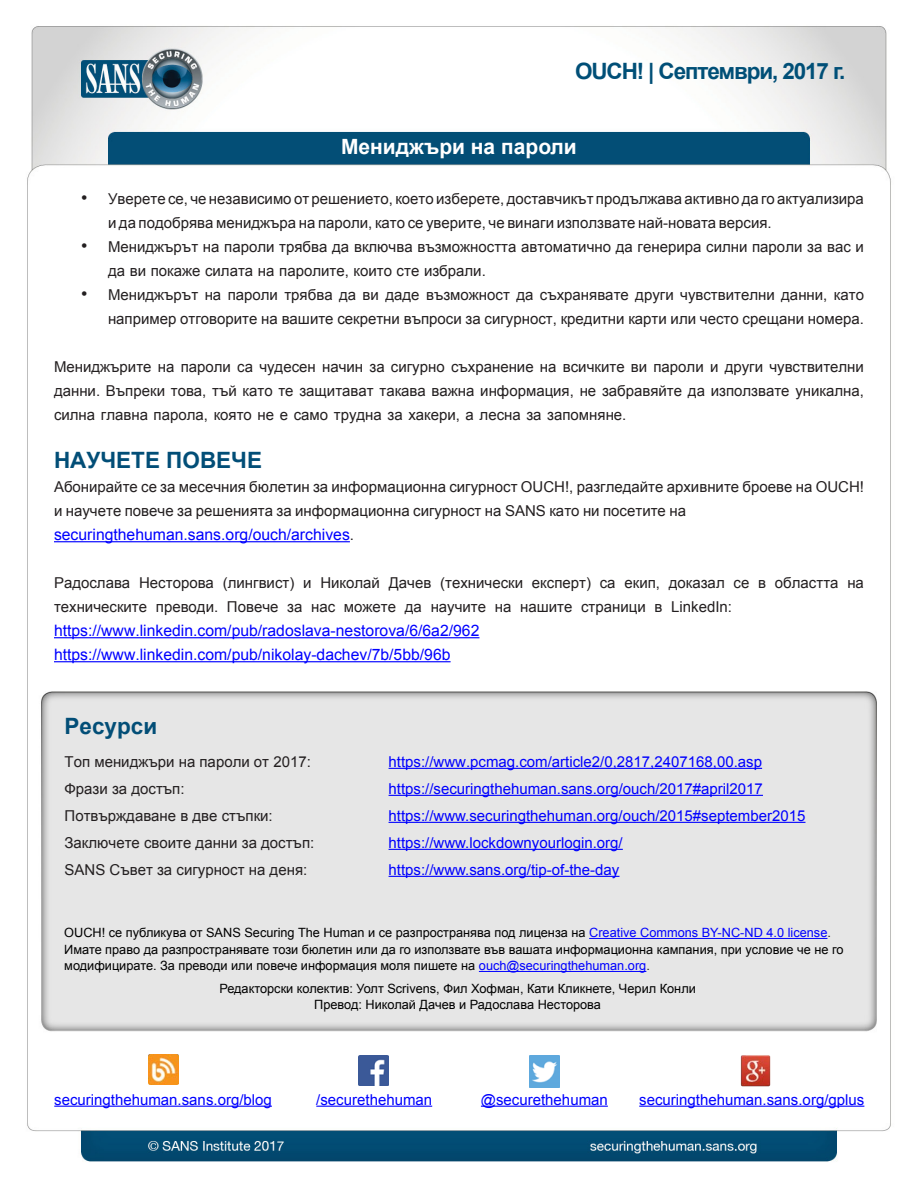
<style>
.page{position:relative;width:918px;height:1188px;background:#fff}
.page>*{position:absolute;margin:0;border:0;box-sizing:border-box;transform-origin:0 0}
.t1{font:700 22.5px "Arial";letter-spacing:-.05em;color:#004f77}
.MainText{font:700 22.5px "Arial";color:#024e77}
.t2{font:700 21px "Arial";color:#fff}
.t3{font:18px "Arial";color:#231f20}
.MainText-2{font:15.75px "Arial";color:#00f}
.MainText-3{font:15px/24px "Arial";color:#231f20;text-align:justify}
.MainText-4{font:15px "Arial";color:#00f}
.t4{font:12.75px/16.5px "Arial";color:#000}
.s1{font-size:15px;color:#231f20}
.s2{color:#00f}
.s3{color:#231f20}
</style>
<div class="page">
<img style="left:27px;top:26px;width:864px;height:1136px">
<hr style="left:54px;top:541px;width:296px;height:1px;background:#00f">
<hr style="left:54px;top:637px;width:425px;height:1px;background:#00f">
<hr style="left:54px;top:661px;width:397px;height:1px;background:#00f">
<hr style="left:589px;top:938px;width:238px;height:1px;background:#00f">
<hr style="left:479px;top:971px;width:167px;height:1px;background:#00f">
<hr style="left:389px;top:768px;width:373px;height:1px;background:#00f">
<hr style="left:389px;top:795px;width:374px;height:1px;background:#00f">
<hr style="left:389px;top:822px;width:416px;height:1px;background:#00f">
<hr style="left:389px;top:849px;width:234px;height:1px;background:#00f">
<hr style="left:389px;top:876px;width:230px;height:1px;background:#00f">
<img style="left:148px;top:1054px;width:30px;height:30px">
<hr style="left:54px;top:1106px;width:218px;height:1px;background:#00f">
<img style="left:359px;top:1055px;width:30px;height:30px">
<hr style="left:316px;top:1106px;width:116px;height:1px;background:#00f">
<img style="left:530px;top:1055px;width:30px;height:32px">
<hr style="left:481px;top:1106px;width:127px;height:1px;background:#00f">
<img style="left:741px;top:1054px;width:30px;height:32px">
<hr style="left:639px;top:1106px;width:225px;height:1px;background:#00f">
<h1 class="t1" style="left:575px;top:56px;width:272px">OUCH! | Септември, 2017 .г</h1>
<p class="t3" style="left:81px;top:186px;width:8px">•</p>
<p class="t3" style="left:81px;top:234px;width:8px">•</p>
<p class="t3" style="left:81px;top:282px;width:8px">•</p>
<h2 class="t2" style="left:341px;top:133px;width:237px">Мениджъри на пароли</h2>
<p class="MainText-3" style="left:108px;top:187px;width:757px">Уверете се, че независимо от решението, което изберете, доставчикът продължава активно да го актуализира</p>
<p class="MainText-3" style="left:108px;top:211px;width:665px">и да подобрява мениджъра на пароли, като се уверите, че винаги използвате най-новата версия.</p>
<p class="MainText-3" style="left:108px;top:235px;width:758px">Мениджърът на пароли трябва да включва възможността автоматично да генерира силни пароли за вас и</p>
<p class="MainText-3" style="left:108px;top:259px;width:379px">да ви покаже силата на паролите, които сте избрали.</p>
<p class="MainText-3" style="left:108px;top:283px;width:758px">Мениджърът на пароли трябва да ви даде възможност да съхранявате други чувствителни данни, като</p>
<p class="MainText-3" style="left:108px;top:307px;width:757px">например отговорите на вашите секретни въпроси за сигурност, кредитни карти или често срещани номера.</p>
<p class="MainText-3" style="left:54px;top:355px;width:811px">Мениджърите на пароли са чудесен начин за сигурно съхранение на всичките ви пароли и други чувствителни данни. Въпреки това, тъй като те защитават такава важна информация, не забравяйте да използвате уникална, силна главна парола, която не е само трудна за хакери а, лесна за запомняне.</p>
<p class="MainText" style="left:54px;top:445px;width:210px">НАУЧЕТЕ ПОВЕЧЕ</p>
<p class="MainText-3" style="left:54px;top:475px;width:812px">Абонирайте се за месечния бюлетин за информационна сигурност OUCH ,! разгледайте архивните броеве на OUCH! и научете повече за решенията за информационна сигурност на SANS като ни посетите на</p>
<p class="MainText-2" style="left:54px;top:524px;width:302px">securingthehuman.sans.org/ouch/archives<span class="s1">.</span></p>
<p class="MainText-3" style="left:847px;top:571px;width:18px">на</p>
<p class="MainText-3" style="left:775px;top:571px;width:65px">областта</p>
<p class="MainText-3" style="left:223px;top:571px;width:73px">(лингвист)</p>
<p class="MainText-3" style="left:440px;top:571px;width:84px">(технически</p>
<p class="MainText-3" style="left:532px;top:571px;width:61px">експерт)</p>
<p class="MainText-3" style="left:54px;top:571px;width:78px">Радослава</p>
<p class="MainText-3" style="left:139px;top:571px;width:76px">Несторова</p>
<p class="MainText-3" style="left:320px;top:571px;width:61px">Николай</p>
<p class="MainText-3" style="left:389px;top:571px;width:44px">Дачев</p>
<p class="MainText-3" style="left:600px;top:571px;width:17px">са</p>
<p class="MainText-3" style="left:624px;top:571px;width:37px">екип,</p>
<p class="MainText-3" style="left:669px;top:571px;width:57px">доказал</p>
<p class="MainText-3" style="left:734px;top:571px;width:17px">се</p>
<p class="MainText-3" style="left:303px;top:571px;width:10px">и</p>
<p class="MainText-3" style="left:758px;top:571px;width:9px">в</p>
<p class="MainText-3" style="left:227px;top:595px;width:53px">Повече</p>
<p class="MainText-3" style="left:54px;top:595px;width:95px">техническите</p>
<p class="MainText-2" style="left:54px;top:620px;width:427px">https://www.linkedin.com/pub/radoslava-nestorova/6/6a2/962</p>
<p class="MainText-2" style="left:54px;top:644px;width:398px">https://www.linkedin.com/pub/nikolay-dachev/7b/5bb/96b</p>
<p class="MainText-3" style="left:156px;top:595px;width:64px">преводи.</p>
<p class="MainText-3" style="left:287px;top:595px;width:17px">за</p>
<p class="MainText-3" style="left:311px;top:595px;width:26px">нас</p>
<p class="MainText-3" style="left:344px;top:595px;width:54px">можете</p>
<p class="MainText-3" style="left:405px;top:595px;width:19px">да</p>
<p class="MainText-3" style="left:431px;top:595px;width:57px">научите</p>
<p class="MainText-3" style="left:495px;top:595px;width:18px">на</p>
<p class="MainText-3" style="left:520px;top:595px;width:54px">нашите</p>
<p class="MainText-3" style="left:581px;top:595px;width:66px">страници</p>
<p class="MainText-3" style="left:655px;top:595px;width:9px">в</p>
<p class="MainText-3" style="left:671px;top:595px;width:62px">LinkedIn:</p>
<p class="MainText" style="left:65px;top:711px;width:94px">Ресурси</p>
<p class="MainText-3" style="left:65px;top:750px;width:248px">Топ мениджъри на пароли от 2017:</p>
<p class="MainText-4" style="left:389px;top:752px;width:375px">https://www.pcmag.com/article2/0,2817,2407168,00.asp</p>
<p class="MainText-3" style="left:65px;top:777px;width:122px">Фрази за достъп:</p>
<p class="MainText-4" style="left:389px;top:779px;width:376px">https://securingthehuman.sans.org/ouch/2017#april2017</p>
<p class="MainText-3" style="left:65px;top:804px;width:210px">Потвърждаване в две стъпки:</p>
<p class="MainText-4" style="left:389px;top:806px;width:418px">https://www.securingthehuman.org/ouch/2015#september2015</p>
<p class="MainText-3" style="left:65px;top:831px;width:251px">Заключете своите данни за достъп:</p>
<p class="MainText-4" style="left:389px;top:833px;width:236px">https://www.lockdownyourlogin.org/</p>
<p class="MainText-3" style="left:65px;top:858px;width:244px">SANS Съвет за сигурност на деня:</p>
<p class="MainText-4" style="left:389px;top:860px;width:232px">https://www.sans.org/tip-of-the-day</p>
<p class="t4" style="left:64px;top:925px;width:781px">OUCH! се публикува от SANS Securing The Human и се разпространява под лиценза на <span class="s2">Creative Commons BY-NC-ND 4.0 license</span><span class="s3">.<br></span>Имате право да разпространявате този бюлетин или да го използвате във вашата информационна кампания, при условие че не го модифицирате. За преводи или повече информация моля пишете на <span class="s2">ouch@securingthehuman.org</span><span class="s3">.</span></p>
<p class="t4" style="left:219px;top:980px;width:478px">Редакторски колектив: Уолт Scrivens, Фил Хофман, Кати Кликнете, Черил Конли</p>
<p class="t4" style="left:314px;top:997px;width:288px">Превод: Николай Дачев и Радослава Несторова</p>
<p class="MainText-4" style="left:54px;top:1090px;width:219px">securingthehuman.sans.org/blog</p>
<p class="MainText-4" style="left:316px;top:1090px;width:117px">/securethehuman</p>
<p class="MainText-4" style="left:481px;top:1090px;width:128px">@securethehuman</p>
<p class="MainText-4" style="left:639px;top:1090px;width:227px">securingthehuman.sans.org/gplus</p>
</div>
